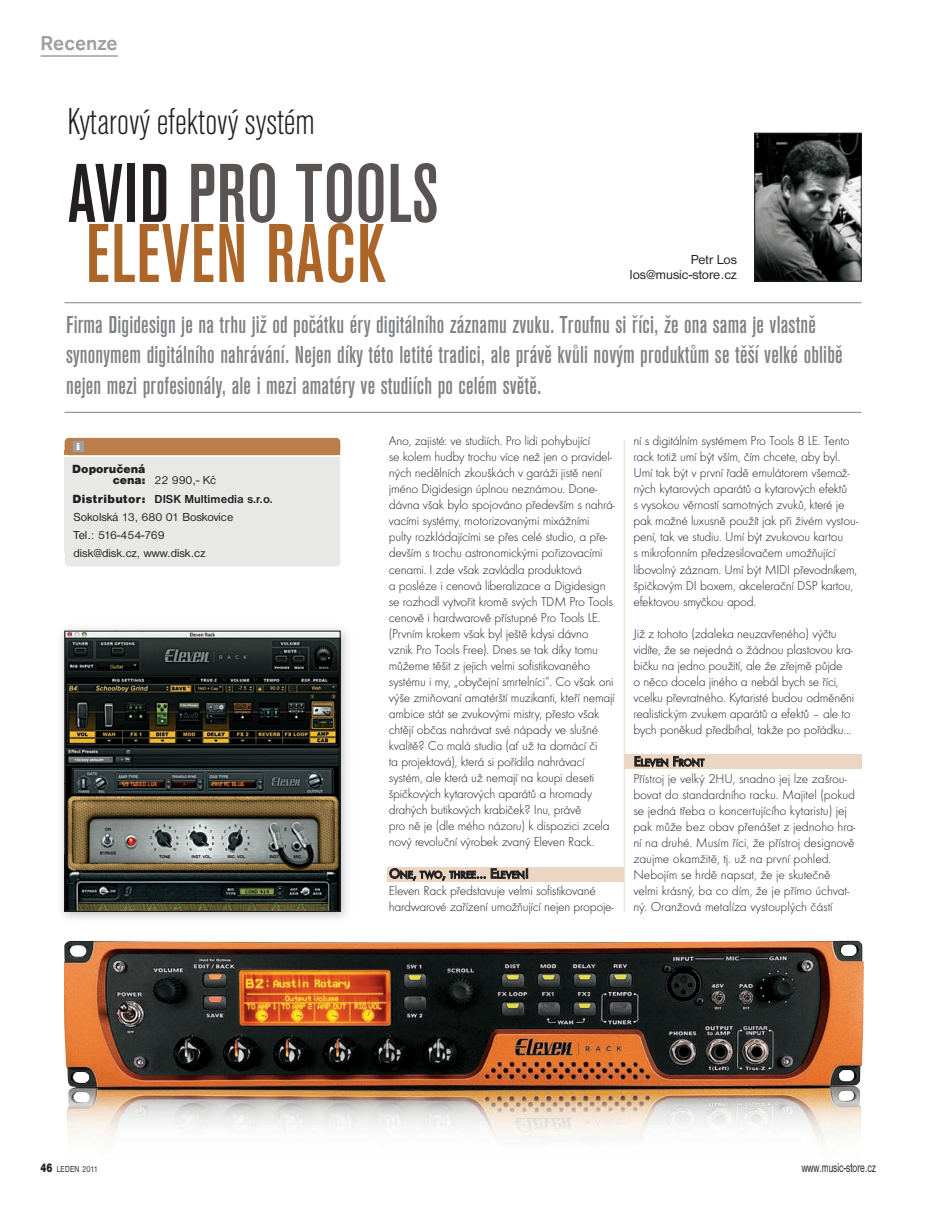
<style>
.page{position:relative;width:942px;height:1218px;background:#fff}
.page>*{position:absolute;margin:0;border:0;box-sizing:border-box;transform-origin:0 0}
.t1{font:500 condensed 87px "Accius TCE";color:#595353}
.t2{font:500 condensed 87px "Accius TCE";color:#ad662a}
.t3{font:300 condensed 39px "Accius TCE";color:#231f20}
.t4{font:500 condensed 25.5px/30.6px "Accius TCE";letter-spacing:.005em;color:#808285}
.t5{font:500 21px "Accius TCE";color:#9d9fa2}
.t6{font:13.5px/15.8px "Nimbus Sans DCE";color:#231f20;text-align:right}
.t7{font:13.5px "Nimbus Sans DCE";color:#231f20;scale:.67 1}
.t8{font:13.35px/16px "Futura TCE Ligh";letter-spacing:-.015em;color:#231f20}
.t9{font:900 12.3px/10.9px "Nimbus Sans DCE";color:#231f20;text-align:right}
.t10{font:900 12.3px "Nimbus Sans DCE";letter-spacing:.035em;color:#231f20}
.t11{font:12px/17.9px "Nimbus Sans DCE";color:#231f20}
.t12{font:700 12px "Nimbus Sans DCE";color:#231f20}
.t13{font:500 10.65px "Futura TCE";letter-spacing:-.015em;color:#231f20}
.t14{font:900 expanded 10.5px "Nimbus Sans DCE";color:#fff}
.t15{font:9px "Nimbus Sans DCE";letter-spacing:.03em;color:#231f20;scale:.8 1}
.s1{color:#231f20}
.s2{font-size:14.25px}
.s3{font-weight:900;font-size:12.6px}
</style>
<div class="page">
<div style="left:624px;top:754px;width:237px;height:15px;background:#ebd6c4"></div>
<div style="left:387px;top:867px;width:237px;height:14px;background:#ebd6c4"></div>
<div style="left:65px;top:458px;width:275px;height:108px;background:#e8e8e7;border-radius:4px"></div>
<div style="left:65px;top:457px;width:275px;height:96px;background:#e8e8e7"></div>
<div style="left:65px;top:438px;width:275px;height:17px;background:#bb7d49;border-radius:4px"></div>
<div style="left:65px;top:450px;width:275px;height:5px;background:#bb7d49"></div>
<div style="left:73px;top:441px;width:11px;height:11px;background:#9d9fa2"></div>
<img style="left:756px;top:135px;width:103px;height:144px">
<div style="left:754px;top:133px;width:107px;height:148px;border:1px solid #231f20"></div>
<hr style="left:65px;top:302px;width:796px;height:1px;background:#808285">
<hr style="left:41px;top:55px;width:77px;height:2px;background:#9d9fa2">
<hr style="left:65px;top:412px;width:796px;height:1px;background:#808285">
<img style="left:65px;top:940px;width:799px;height:202px">
<hr style="left:623px;top:440px;width:1px;height:471px;background:#ebd6c4">
<img style="left:61px;top:628px;width:286px;height:291px">
<img style="left:67px;top:633px;width:271px;height:276px">
<div style="left:65px;top:631px;width:275px;height:280px;border:1px solid #231f20"></div>
<h3 class="t5" style="left:41px;top:31px;width:79px">Recenze</h3>
<h2 class="t3" style="left:68px;top:97px;width:248px">Kytarový efektový systém</h2>
<h1 class="t1" style="left:68px;top:141px;width:372px"><span class="s1">AVID</span> PRO TOOLS</h1>
<h1 class="t2" style="left:85px;top:201px;width:302px">ELEVEN RACK</h1>
<p class="t6" style="left:629px;top:251px;width:108px">Petr Los los@music-store.cz</p>
<p class="t4" style="left:66px;top:309px;width:777px">Firma Digidesign je na trhu již od počátku éry digitálního záznamu zvuku. Troufnu si říci, že ona sama je vlastně synonymem digitálního nahrávání. Nejen díky této letité tradici, ale právě kvůli novým produktům se těší velké oblibě nejen mezi profesionály, ale i mezi amatéry ve studiích po celém světě.</p>
<p class="t14" style="left:77px;top:440px;width:5px">i</p>
<p class="t9" style="left:72px;top:464px;width:75px">Doporučená cena:</p>
<p class="t10" style="left:72px;top:491px;width:74px">Distributor:</p>
<p class="t11" style="left:154px;top:471px;width:63px">22 990,- Kč</p>
<p class="t12" style="left:154px;top:492px;width:120px">DISK Multimedia s.r.o.</p>
<p class="t11" style="left:73px;top:508px;width:161px">Sokolská 13, 680 01 Boskovice<br>Tel.: 516-454-769 disk@disk.cz, www.disk.cz</p>
<p class="t8" style="left:389px;top:433px;width:228px">Ano, zajisté: ve studiích. Pro lidi pohybující<br>se kolem hudby trochu více než jen o pravidel&shy;ných nedělních zkouškách v garáži jistě není jméno Digidesign úplnou neznámou. Done&shy;dávna však bylo spojováno především s nahrá&shy;vacími systémy, motorizovanými mixážními pulty rozkládajícími se přes celé studio, a pře&shy;devším s trochu astronomickými pořizovacími cenami. I zde však zavládla produktová<br>a posléze i cenová liberalizace a Digidesign se rozhodl vytvořit kromě svých TDM Pro Tools cenově i hardwarově přístupné Pro Tools LE. (Prvním krokem však byl ještě kdysi dávno vznik Pro Tools Free). Dnes se tak díky tomu můžeme těšit z jejich velmi sofistikovaného systému i my, „obyčejní smrtelníci“. Co však oni výše zmiňovaní amatérští muzikanti, kteří nemají ambice stát se zvukovými mistry, přesto však chtějí občas nahrávat své nápady ve slušné kvalitě? Co malá studia (ať už ta domácí či<br>ta projektová), která si pořídila nahrávací systém, ale která už nemají na koupi deseti špičkových kytarových aparátů a hromady drahých butikových krabiček? Inu, právě<br>pro ně je (dle mého názoru) k dispozici zcela nový revoluční výrobek zvaný Eleven Rack.</p>
<p class="t13" style="left:389px;top:868px;width:141px"><span class="s2">O</span>NE<span class="s2">,</span> TWO<span class="s2">,</span> THREE<span class="s2">... E</span>LEVEN<span class="s2">!</span></p>
<p class="t8" style="left:389px;top:882px;width:226px">Eleven Rack představuje velmi sofistikované hardwarové zařízení umožňující nejen propoje-</p>
<p class="t8" style="left:633px;top:432px;width:226px">ní s digitálním systémem Pro Tools 8 LE. Tento rack totiž umí být vším, čím chcete, aby byl.<br>Umí tak být v první řadě emulátorem všemož&shy;ných kytarových aparátů a kytarových efektů<br>s vysokou věrností samotných zvuků, které je pak možné luxusně použít jak při živém vystou&shy;pení, tak ve studiu. Umí být zvukovou kartou<br>s mikrofonním předzesilovačem umožňující libovolný záznam. Umí být MIDI převodníkem, špičkovým DI boxem, akcelerační DSP kartou, efektovou smyčkou apod.</p>
<p class="t8" style="left:633px;top:625px;width:222px">Již z tohoto (zdaleka neuzavřeného) výčtu vidíte, že se nejedná o žádnou plastovou kra&shy;bičku na jedno použití, ale že zřejmě půjde<br>o něco docela jiného a nebál bych se říci, vcelku převratného. Kytaristé budou odměněni realistickým zvukem aparátů a efektů – ale to bych poněkud předbíhal, takže po pořádku...</p>
<p class="t13" style="left:633px;top:756px;width:72px"><span class="s2">E</span>LEVEN <span class="s2">F</span>RONT</p>
<p class="t8" style="left:633px;top:770px;width:223px">Přístroj je velký 2HU, snadno jej lze zašrou&shy;bovat do standardního racku. Majitel (pokud se jedná třeba o koncertujícího kytaristu) jej pak může bez obav přenášet z jednoho hra&shy;ní na druhé. Musím říci, že přístroj designově zaujme okamžitě, tj. už na první pohled.<br>Nebojím se hrdě napsat, že je skutečně velmi krásný, ba co dím, že je přímo úchvat&shy;ný. Oranžová metalíza vystouplých částí</p>
<p class="t15" style="left:41px;top:1163px;width:73px"><span class="s3">46</span> LEDEN 2011</p>
<p class="t7" style="left:801px;top:1159px;width:112px">www.music-store.cz</p>
</div>
